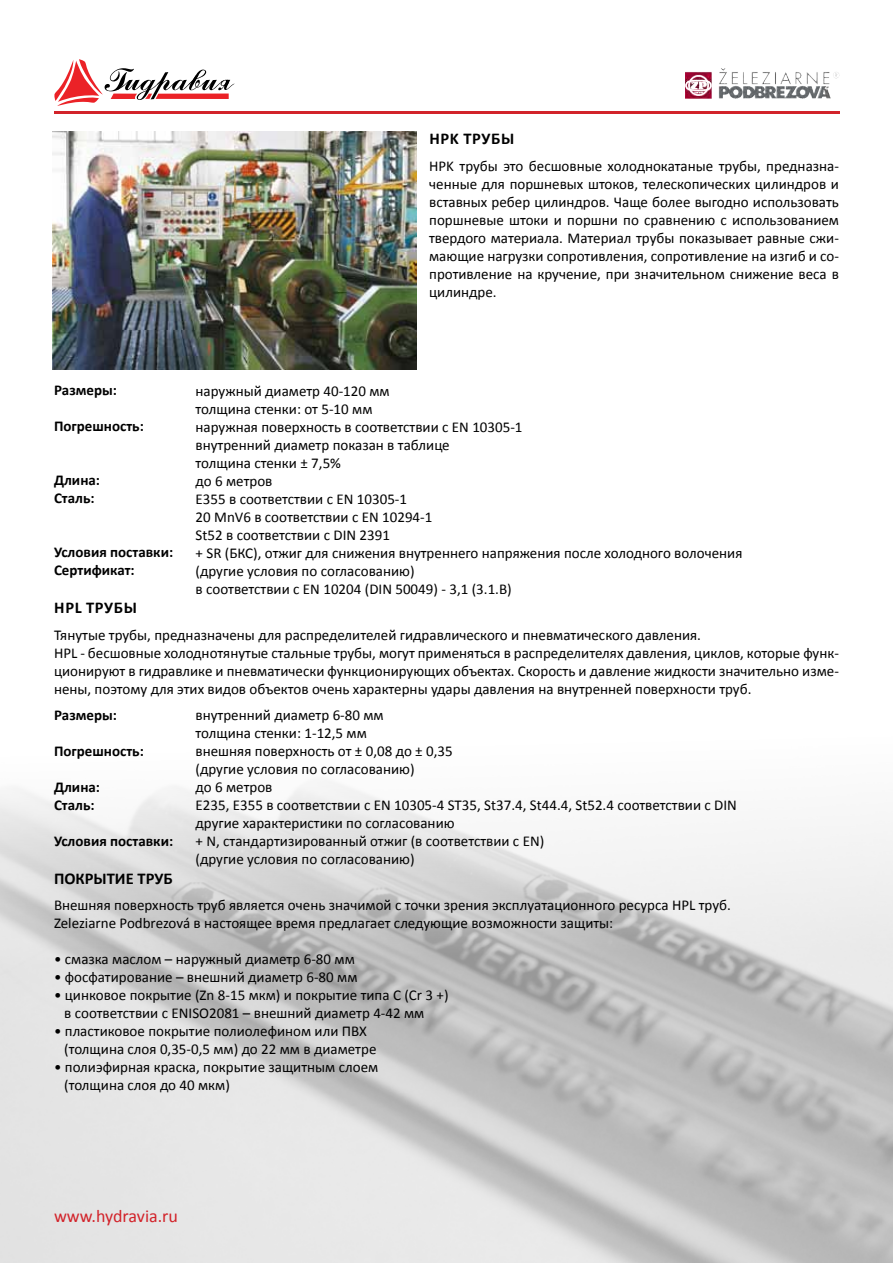
<style>
.page{position:relative;width:893px;height:1263px;background:#fff}
.page>*{position:absolute;margin:0;border:0;box-sizing:border-box;transform-origin:0 0}
.t1{font:18px "Calibri";color:#d2232a}
.t2{font:700 16.5px "Calibri";letter-spacing:.04em;color:#000}
.t3{font:15px/18px "Calibri";color:#000}
.t4{font:700 15px/18px "Calibri";color:#000}
</style>
<div class="page">
<img style="left:53px;top:132px;width:363px;height:237px">
<svg style="left:54px;top:59px;width:181px;height:47px"></svg>
<img style="left:721px;top:68px;width:116px;height:16px">
<hr style="left:54px;top:111px;width:785px;height:3px;background:#d2232a">
<p class="t2" style="left:429px;top:128px;width:84px">HPK трубы</p>
<p class="t3" style="left:429px;top:156px;width:411px;text-align:justify">HPK трубы это бесшовные холоднокатаные трубы, предназна&shy;ченные для поршневых штоков, телескопических цилиндров и вставных ребер цилиндров. Чаще более выгодно использовать поршневые штоки и поршни по сравнению с использованием твердого материала. Материал трубы показывает равные сжи&shy;мающие нагрузки сопротивления, сопротивление на изгиб и со&shy;противление на кручение, при значительном снижение веса в цилиндре.</p>
<p class="t3" style="left:196px;top:381px;width:548px">наружный диаметр 40-120 мм<br>толщина стенки: от 5-10 мм<br>наружная поверхность в соответствии с EN 10305-1<br>внутренний диаметр показан в таблице<br>толщина стенки ± 7,5%<br>до 6 метров<br>E355 в соответствии с EN 10305-1<br>20 MnV6 в соответствии с EN 10294-1<br>St52 в соответствии с DIN 2391<br>+ SR (БКС), отжиг для снижения внутреннего напряжения после холодного волочения (другие условия по согласованию)<br>в соответствии с EN 10204 (DIN 50049) - 3,1 (3.1.В)</p>
<p class="t4" style="left:54px;top:381px;width:64px">Размеры:</p>
<p class="t4" style="left:54px;top:417px;width:91px">Погрешность:</p>
<p class="t4" style="left:54px;top:471px;width:48px">Длина:<br>Сталь:</p>
<p class="t4" style="left:54px;top:543px;width:121px">Условия поставки:<br>Сертификат:</p>
<p class="t2" style="left:54px;top:597px;width:82px">HPL трубы</p>
<p class="t3" style="left:54px;top:625px;width:786px">Тянутые трубы, предназначены для распределителей гидравлического и пневматического давления.<br>HPL - бесшовные холоднотянутые стальные трубы, могут применяться в распределителях давления, циклов, которые функ&shy;ционируют в гидравлике и пневматически функционирующих объектах. Скорость и давление жидкости значительно изме&shy;нены, поэтому для этих видов объектов очень характерны удары давления на внутренней поверхности труб.</p>
<p class="t4" style="left:54px;top:705px;width:64px">Размеры:</p>
<p class="t4" style="left:54px;top:741px;width:91px">Погрешность:</p>
<p class="t4" style="left:54px;top:777px;width:48px">Длина:<br>Сталь:</p>
<p class="t4" style="left:54px;top:831px;width:121px">Условия поставки:</p>
<p class="t2" style="left:54px;top:868px;width:63px">ПОКРЫТИЕ</p>
<p class="t2" style="left:137px;top:868px;width:10px">ТРУБ</p>
<p class="t3" style="left:54px;top:896px;width:678px">Внешняя поверхность труб является очень значимой с точки зрения эксплуатационного ресурса HPL труб.<br>Zeleziarne Podbrezová в настоящее время предлагает следующие возможности защиты:</p>
<p class="t3" style="left:54px;top:950px;width:302px">• смазка маслом – наружный диаметр 6-80 мм</p>
<p class="t3" style="left:54px;top:968px;width:305px">• фосфатирование – внешний диаметр 6-80 мм</p>
<p class="t3" style="left:64px;top:986px;width:386px;text-indent:-10px">• цинковое покрытие (Zn 8-15 мкм) и покрытие типа С (Cr 3 +) в соответствии с ENISO2081 – внешний диаметр 4-42 мм</p>
<p class="t3" style="left:64px;top:1022px;width:314px;text-indent:-10px">• пластиковое покрытие полиолефином или ПВХ (толщина слоя 0,35-0,5 мм) до 22 мм в диаметре</p>
<p class="t3" style="left:64px;top:1058px;width:315px;text-indent:-10px">• полиэфирная краска, покрытие защитным слоем (толщина слоя до 40 мкм)</p>
<p class="t3" style="left:196px;top:706px;width:543px">внутренний диаметр 6-80 мм<br>толщина стенки: 1-12,5 мм<br>внешняя поверхность от ± 0,08 до ± 0,35<br>(другие условия по согласованию)<br>до 6 метров<br>E235, E355 в соответствии с EN 10305-4 ST35, St37.4, St44.4, St52.4 соответствии с DIN другие характеристики по согласованию<br>+ N, стандартизированный отжиг (в соответствии с EN)<br>(другие условия по согласованию)</p>
<p class="t1" style="left:54px;top:1205px;width:126px">www.hydravia.ru</p>
</div>
